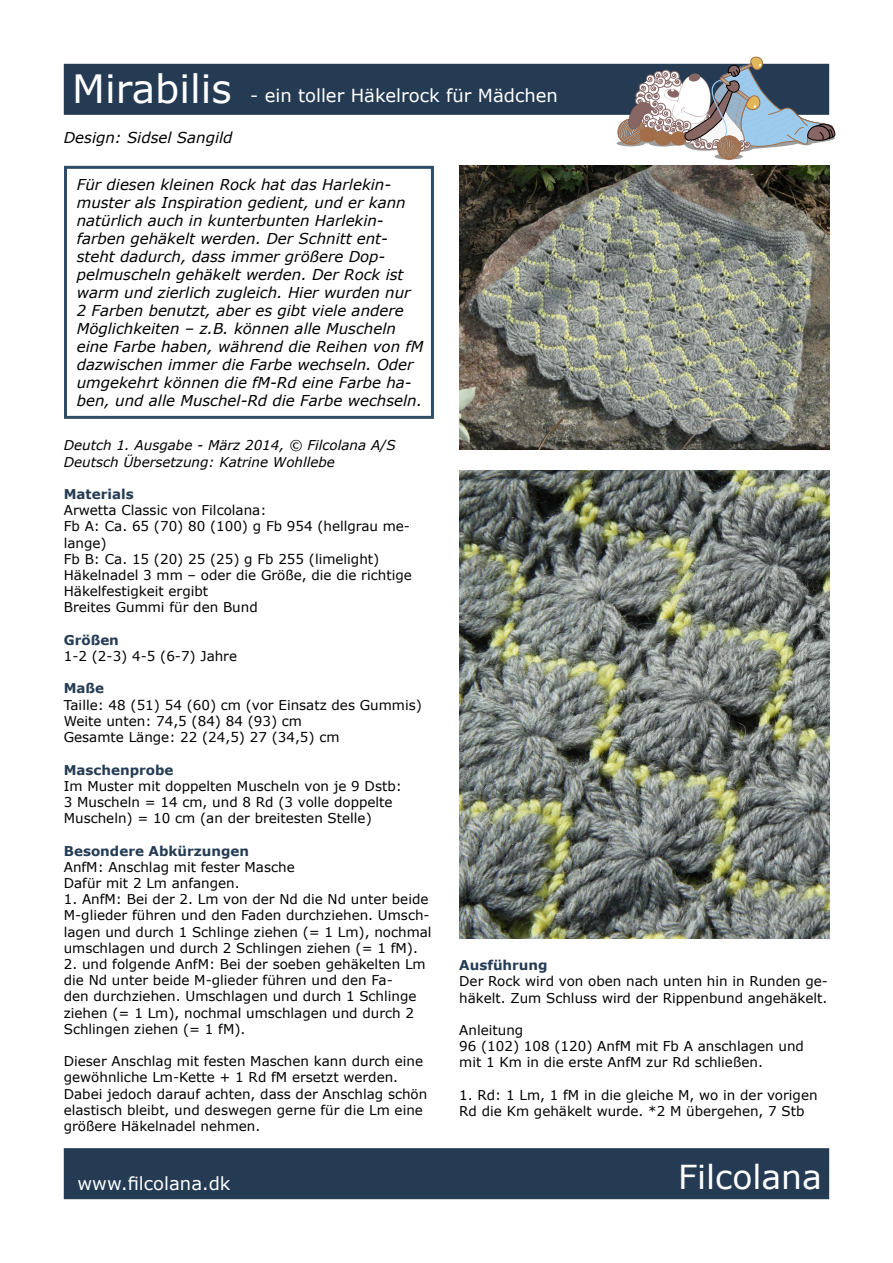
<style>
.page{position:relative;width:893px;height:1263px;background:#fff}
.page>*{position:absolute;margin:0;border:0;box-sizing:border-box;transform-origin:0 0}
.t1{font:33px "Verdana";color:#fff}
.t2{font:18px "Verdana";color:#fff}
.t3{font:italic 15px/18px "Verdana";color:#000}
.t4{font:13.5px/16.2px "Verdana";color:#000}
.t5{font:italic 13.5px/16.2px "Verdana";color:#000}
.t6{font:700 13.5px "Verdana";color:#243c54}
.t7{font:700 13.5px "Verdana";color:#243b53}
.s1{font-size:39px}
</style>
<div class="page">
<div style="left:64px;top:64px;width:765px;height:51px;background:#243b53;border:2px solid #243c54"></div>
<div style="left:64px;top:1148px;width:765px;height:51px;background:#243b53;border:2px solid #243c54"></div>
<svg style="left:715px;top:153px;width:28px;height:7px"></svg>
<svg style="left:617px;top:56px;width:219px;height:103px"></svg>
<svg style="left:729px;top:117px;width:11px;height:5px"></svg>
<div style="left:64px;top:166px;width:370px;height:253px;border:3px solid #304d68"></div>
<img style="left:459px;top:471px;width:370px;height:467px">
<img style="left:459px;top:166px;width:370px;height:284px">
<h2 class="t2" style="left:72px;top:84px;width:487px"><span class="s1">Mirabilis</span> - ein toller Häkelrock für Mädchen</h2>
<p class="t3" style="left:64px;top:129px;width:170px">Design: Sidsel Sangild</p>
<p class="t3" style="left:77px;top:176px;width:348px">Für diesen kleinen Rock hat das Harlekin&shy;muster als Inspiration gedient, und er kann natürlich auch in kunterbunten Harlekin&shy;farben gehäkelt werden. Der Schnitt ent&shy;steht dadurch, dass immer größere Dop&shy;pelmuscheln gehäkelt werden. Der Rock ist warm und zierlich zugleich. Hier wurden nur 2 Farben benutzt, aber es gibt viele andere Möglichkeiten – z.B. können alle Muscheln eine Farbe haben, während die Reihen von fM dazwischen immer die Farbe wechseln. Oder umgekehrt können die fM-Rd eine Farbe ha&shy;ben, und alle Muschel-Rd die Farbe wechseln.</p>
<p class="t5" style="left:64px;top:438px;width:333px">Deutch 1. Ausgabe - März 2014, © Filcolana A/S<br>Deutsch Übersetzung: Katrine Wohllebe</p>
<p class="t7" style="left:64px;top:485px;width:71px">Materials</p>
<p class="t4" style="left:64px;top:502px;width:350px">Arwetta Classic von Filcolana:<br>Fb A: Ca. 65 (70) 80 (100) g Fb 954 (hellgrau me&shy;lange)<br>Fb B: Ca. 15 (20) 25 (25) g Fb 255 (limelight)<br>Häkelnadel 3 mm – oder die Größe, die die richtige<br>Häkelfestigkeit ergibt<br>Breites Gummi für den Bund</p>
<p class="t6" style="left:64px;top:631px;width:57px">Größen</p>
<p class="t4" style="left:64px;top:648px;width:175px">1-2 (2-3) 4-5 (6-7) Jahre</p>
<p class="t6" style="left:64px;top:680px;width:42px">Maße</p>
<p class="t4" style="left:64px;top:697px;width:360px">Taille: 48 (51) 54 (60) cm (vor Einsatz des Gummis)<br>Weite unten: 74,5 (84) 84 (93) cm<br>Gesamte Länge: 22 (24,5) 27 (34,5) cm</p>
<p class="t6" style="left:64px;top:761px;width:111px">Maschenprobe</p>
<p class="t4" style="left:64px;top:778px;width:340px">Im Muster mit doppelten Muscheln von je 9 Dstb:<br>3 Muscheln = 14 cm, und 8 Rd (3 volle doppelte<br>Muscheln) = 10 cm (an der breitesten Stelle)</p>
<p class="t6" style="left:64px;top:842px;width:187px">Besondere Abkürzungen</p>
<p class="t4" style="left:64px;top:859px;width:232px">AnfM: Anschlag mit fester Masche<br>Dafür mit 2 Lm anfangen.</p>
<p class="t4" style="left:64px;top:891px;width:369px">1. AnfM: Bei der 2. Lm von der Nd die Nd unter beide M-glieder führen und den Faden durchziehen. Umsch&shy;lagen und durch 1 Schlinge ziehen (= 1 Lm), nochmal umschlagen und durch 2 Schlingen ziehen (= 1 fM).</p>
<p class="t4" style="left:64px;top:956px;width:363px">2. und folgende AnfM: Bei der soeben gehäkelten Lm die Nd unter beide M-glieder führen und den Fa-<br>den durchziehen. Umschlagen und durch 1 Schlinge ziehen (= 1 Lm), nochmal umschlagen und durch 2<br>Schlingen ziehen (= 1 fM).</p>
<p class="t4" style="left:64px;top:1053px;width:365px">Dieser Anschlag mit festen Maschen kann durch eine gewöhnliche Lm-Kette + 1 Rd fM ersetzt werden.<br>Dabei jedoch darauf achten, dass der Anschlag schön elastisch bleibt, und deswegen gerne für die Lm eine größere Häkelnadel nehmen.</p>
<p class="t6" style="left:459px;top:956px;width:90px">Ausführung</p>
<p class="t4" style="left:459px;top:973px;width:370px">Der Rock wird von oben nach unten hin in Runden ge&shy;häkelt. Zum Schluss wird der Rippenbund angehäkelt.</p>
<p class="t4" style="left:459px;top:1022px;width:346px">Anleitung<br>96 (102) 108 (120) AnfM mit Fb A anschlagen und mit 1 Km in die erste AnfM zur Rd schließen.</p>
<p class="t4" style="left:459px;top:1087px;width:360px">1. Rd: 1 Lm, 1 fM in die gleiche M, wo in der vorigen<br>Rd die Km gehäkelt wurde. *2 M übergehen, 7 Stb</p>
<h2 class="t2" style="left:78px;top:1172px;width:154px">www.filcolana.dk</h2>
<h1 class="t1" style="left:678px;top:1156px;width:145px">Filcolana</h1>
</div>
